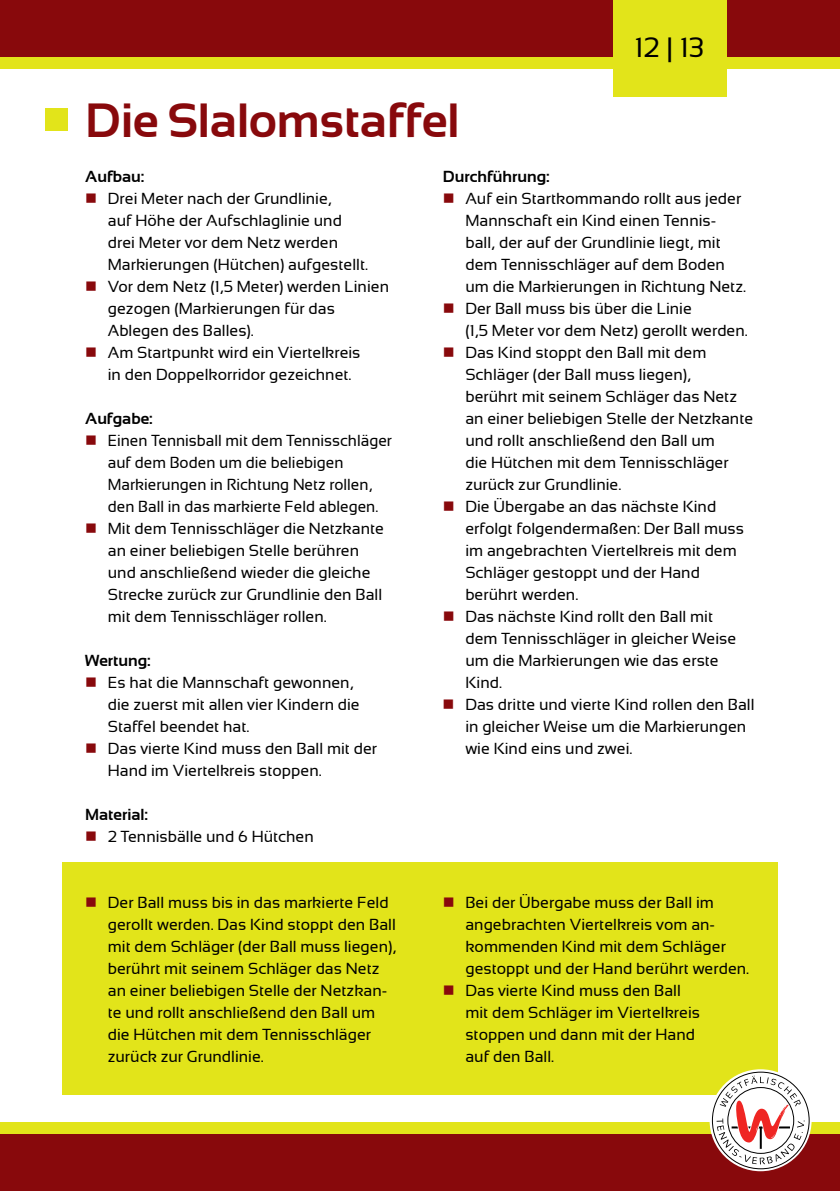
<style>
.page{position:relative;width:840px;height:1191px;background:#fff}
.page>*{position:absolute;margin:0;border:0;box-sizing:border-box;transform-origin:0 0}
.t1{font:700 48px "Sansation";color:#88090c}
.t2{font:28px "Sansation";color:#000}
.t3{font:16px/22px "Sansation";color:#000}
.t4{font:700 16px "Sansation";color:#000}
.s1{color:#88090c}
</style>
<div class="page">
<div style="left:0;top:1123px;width:839px;height:68px;background:#e2e41a"></div>
<div style="left:0;top:0;width:839px;height:68px;background:#e2e41a"></div>
<div style="left:0;top:1134px;width:839px;height:57px;background:#88090c"></div>
<div style="left:0;top:0;width:839px;height:57px;background:#88090c"></div>
<div style="left:612px;top:0;width:114px;height:96px;background:#e2e41a"></div>
<div style="left:62px;top:862px;width:715px;height:232px;background:#e2e41a"></div>
<div style="left:45px;top:109px;width:23px;height:22px;background:#e2e41a"></div>
<svg style="left:711px;top:1071px;width:98px;height:98px"></svg>
<h2 class="t2" style="left:634px;top:32px;width:71px">12 | 13</h2>
<h1 class="t1" style="left:85px;top:94px;width:376px">Die Slalomstaffel</h1>
<p class="t4" style="left:442px;top:168px;width:109px">Durchführung:</p>
<p class="t3" style="left:465px;top:188px;width:282px;text-indent:-23px"><span class="s1">■</span> Auf ein Startkommando rollt aus jeder Mannschaft ein Kind einen Tennis&shy;ball, der auf der Grundlinie liegt, mit dem Tennisschläger auf dem Boden um die Markierungen in Richtung Netz.</p>
<p class="t3" style="left:465px;top:298px;width:284px;text-indent:-23px"><span class="s1">■</span> Der Ball muss bis über die Linie<br>(1,5 Meter vor dem Netz) gerollt werden.</p>
<p class="t3" style="left:465px;top:342px;width:289px;text-indent:-23px"><span class="s1">■</span> Das Kind stoppt den Ball mit dem Schläger (der Ball muss liegen),<br>berührt mit seinem Schläger das Netz an einer beliebigen Stelle der Netzkante und rollt anschließend den Ball um<br>die Hütchen mit dem Tennisschläger zurück zur Grundlinie.</p>
<p class="t3" style="left:465px;top:496px;width:280px;text-indent:-23px"><span class="s1">■</span> Die Übergabe an das nächste Kind erfolgt folgendermaßen: Der Ball muss im angebrachten Viertelkreis mit dem<br>Schläger gestoppt und der Hand berührt werden.</p>
<p class="t3" style="left:465px;top:606px;width:272px;text-indent:-23px"><span class="s1">■</span> Das nächste Kind rollt den Ball mit dem Tennisschläger in gleicher Weise um die Markierungen wie das erste<br>Kind.</p>
<p class="t3" style="left:465px;top:694px;width:290px;text-indent:-23px"><span class="s1">■</span> Das dritte und vierte Kind rollen den Ball in gleicher Weise um die Markierungen wie Kind eins und zwei.</p>
<p class="t4" style="left:85px;top:168px;width:61px">Aufbau:</p>
<p class="t3" style="left:108px;top:188px;width:262px;text-indent:-23px"><span class="s1">■</span> Drei Meter nach der Grundlinie,<br>auf Höhe der Aufschlaglinie und drei Meter vor dem Netz werden Markierungen (Hütchen) aufgestellt.</p>
<p class="t3" style="left:108px;top:276px;width:283px;text-indent:-23px"><span class="s1">■</span> Vor dem Netz (1,5 Meter) werden Linien gezogen (Markierungen für das<br>Ablegen des Balles).</p>
<p class="t3" style="left:108px;top:342px;width:254px;text-indent:-23px"><span class="s1">■</span> Am Startpunkt wird ein Viertelkreis in den Doppelkorridor gezeichnet.</p>
<p class="t4" style="left:85px;top:410px;width:69px">Aufgabe:</p>
<p class="t3" style="left:108px;top:430px;width:285px;text-indent:-23px"><span class="s1">■</span> Einen Tennisball mit dem Tennisschläger auf dem Boden um die beliebigen Markierungen in Richtung Netz rollen, den Ball in das markierte Feld ablegen.</p>
<p class="t3" style="left:108px;top:518px;width:277px;text-indent:-23px"><span class="s1">■</span> Mit dem Tennisschläger die Netzkante an einer beliebigen Stelle berühren und anschließend wieder die gleiche Strecke zurück zur Grundlinie den Ball mit dem Tennisschläger rollen.</p>
<p class="t4" style="left:85px;top:652px;width:67px">Wertung:</p>
<p class="t3" style="left:108px;top:672px;width:253px;text-indent:-23px"><span class="s1">■</span> Es hat die Mannschaft gewonnen, die zuerst mit allen vier Kindern die<br>Staffel beendet hat.</p>
<p class="t3" style="left:108px;top:738px;width:271px;text-indent:-23px"><span class="s1">■</span> Das vierte Kind muss den Ball mit der<br>Hand im Viertelkreis stoppen.</p>
<p class="t4" style="left:85px;top:806px;width:65px">Material:</p>
<p class="t3" style="left:85px;top:826px;width:230px"><span class="s1">■</span> 2 Tennisbälle und 6 Hütchen</p>
<p class="t3" style="left:108px;top:892px;width:290px;text-indent:-23px"><span class="s1">■</span> Der Ball muss bis in das markierte Feld gerollt werden. Das Kind stoppt den Ball mit dem Schläger (der Ball muss liegen), berührt mit seinem Schläger das Netz an einer beliebigen Stelle der Netzkan&shy;te und rollt anschließend den Ball um die Hütchen mit dem Tennisschläger zurück zur Grundlinie.</p>
<p class="t3" style="left:465px;top:892px;width:285px;text-indent:-23px"><span class="s1">■</span> Bei der Übergabe muss der Ball im angebrachten Viertelkreis vom an&shy;kommenden Kind mit dem Schläger gestoppt und der Hand berührt werden.</p>
<p class="t3" style="left:465px;top:980px;width:236px;text-indent:-23px"><span class="s1">■</span> Das vierte Kind muss den Ball mit dem Schläger im Viertelkreis stoppen und dann mit der Hand auf den Ball.</p>
</div>
